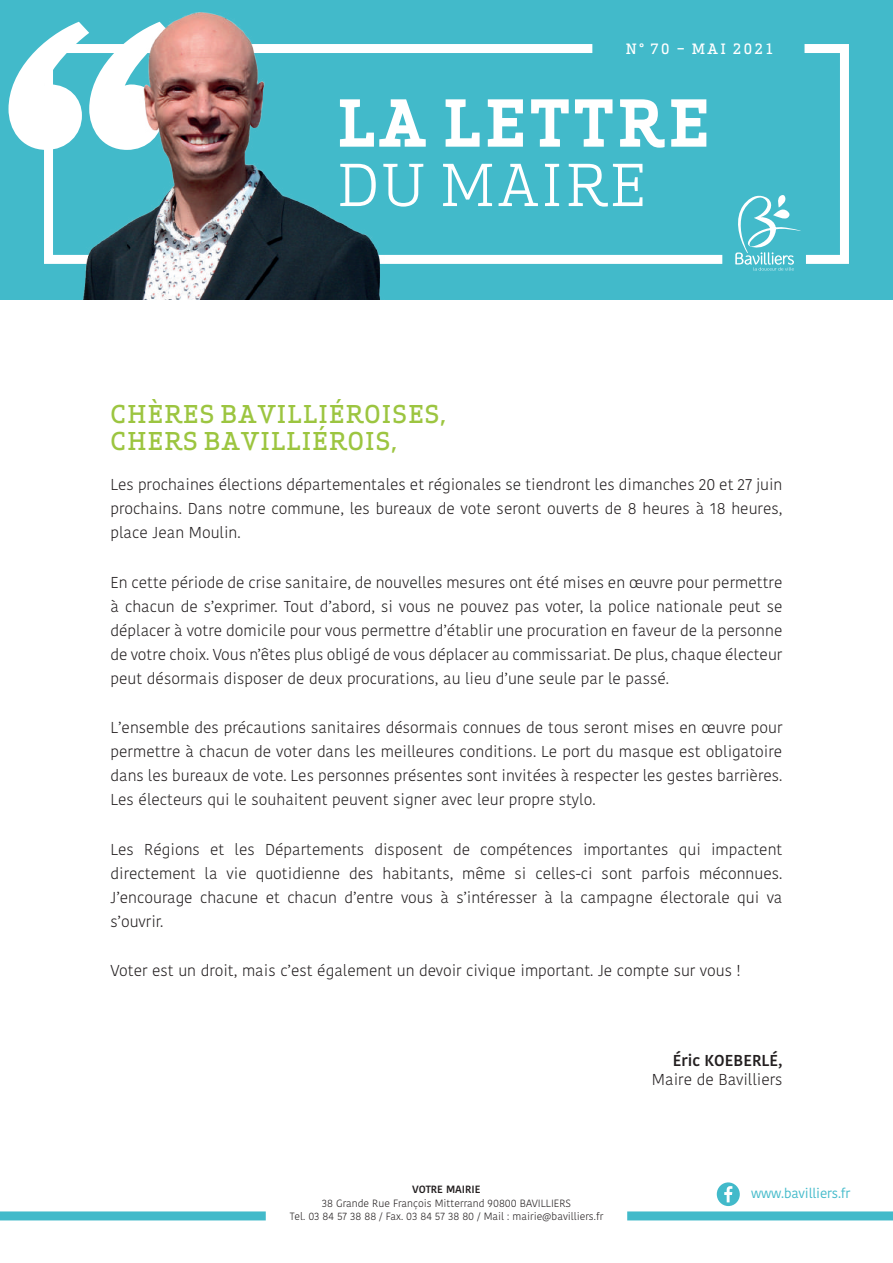
<style>
.page{position:relative;width:893px;height:1263px;background:#fff}
.page>*{position:absolute;margin:0;border:0;box-sizing:border-box;transform-origin:0 0}
.t1{font:700 63px "Apex Serif";letter-spacing:.07em;color:#fff}
.t2{font:56.25px "Apex Serif";letter-spacing:.07em;color:#fff}
.t3{font:500 24px/27px "Apex Serif";letter-spacing:.05em;color:#9cc540}
.t4{font:300 15.75px/24px "Kohinoor Bangla";color:#231f20;text-align:justify}
.t5{font:600 15.75px "Kohinoor Bangla";color:#231f20}
.t6{font:500 13.95px "Apex Serif";letter-spacing:.175em;color:#fff}
.t7{font:13.5px "Kohinoor Bangla";letter-spacing:-.01em;color:#42baca}
.t8{font:300 10.5px/13.5px "Kohinoor Bangla";color:#231f20;text-align:center}
.t9{font:600 10.5px "Kohinoor Bangla";color:#231f20}
</style>
<div class="page">
<div style="left:0;top:0;width:893px;height:300px;background:#42baca"></div>
<svg style="left:44px;top:44px;width:679px;height:220px"></svg>
<div style="left:0;top:1211px;width:266px;height:9px;background:#42baca"></div>
<div style="left:627px;top:1211px;width:266px;height:9px;background:#42baca"></div>
<svg style="left:9px;top:34px;width:46px;height:116px"></svg>
<img style="left:55px;top:13px;width:334px;height:287px">
<svg style="left:735px;top:44px;width:114px;height:227px"></svg>
<svg style="left:717px;top:1182px;width:23px;height:24px"></svg>
<p class="t6" style="left:626px;top:40px;width:149px">N° 70 – MAI 2021</p>
<h1 class="t1" style="left:338px;top:84px;width:373px">LA LETTRE</h1>
<h2 class="t2" style="left:338px;top:150px;width:309px">DU MAIRE</h2>
<h3 class="t3" style="left:111px;top:400px;width:337px">CHÈRES BAVILLIÉROISES,<br>CHERS BAVILLIÉROIS,</h3>
<p class="t4" style="left:111px;top:472px;width:673px">Les prochaines élections départementales et régionales se tiendront les dimanches 20 et 27 juin prochains. Dans notre commune, les bureaux de vote seront ouverts de 8 heures à 18 heures, place Jean Moulin.</p>
<p class="t4" style="left:111px;top:570px;width:673px">En cette période de crise sanitaire, de nouvelles mesures ont été mises en œuvre pour permettre à chacun de s’exprimer. Tout d’abord, si vous ne pouvez pas voter, la police nationale peut se déplacer à votre domicile pour vous permettre d’établir une procuration en faveur de la personne de votre choix. Vous n’êtes plus obligé de vous déplacer au commissariat. De plus, chaque électeur peut désormais disposer de deux procurations, au lieu d’une seule par le passé.</p>
<p class="t4" style="left:111px;top:715px;width:673px">L’ensemble des précautions sanitaires désormais connues de tous seront mises en œuvre pour permettre à chacun de voter dans les meilleures conditions. Le port du masque est obligatoire dans les bureaux de vote. Les personnes présentes sont invitées à respecter les gestes barrières.<br>Les électeurs qui le souhaitent peuvent signer avec leur propre stylo.</p>
<p class="t4" style="left:111px;top:837px;width:673px">Les Régions et les Départements disposent de compétences importantes qui impactent directement la vie quotidienne des habitants, même si celles-ci sont parfois méconnues.<br>J’encourage chacune et chacun d’entre vous à s’intéresser à la campagne électorale qui va s’ouvrir.</p>
<p class="t4" style="left:111px;top:959px;width:632px">Voter est un droit, mais c’est également un devoir civique important. Je compte sur vous !</p>
<p class="t9" style="left:412px;top:1181px;width:70px">VOTRE MAIRIE</p>
<p class="t8" style="left:290px;top:1196px;width:315px">38 Grande Rue François Mitterrand 90800 BAVILLIERS<br>Tel. 03 84 57 38 88 / Fax. 03 84 57 38 80 / Mail : mairie@bavilliers.fr</p>
<p class="t5" style="left:673px;top:1047px;width:111px">Éric KOEBERLÉ,</p>
<p class="t4" style="left:652px;top:1067px;width:132px">Maire de Bavilliers</p>
<p class="t7" style="left:751px;top:1183px;width:101px">www.bavilliers.fr</p>
</div>
